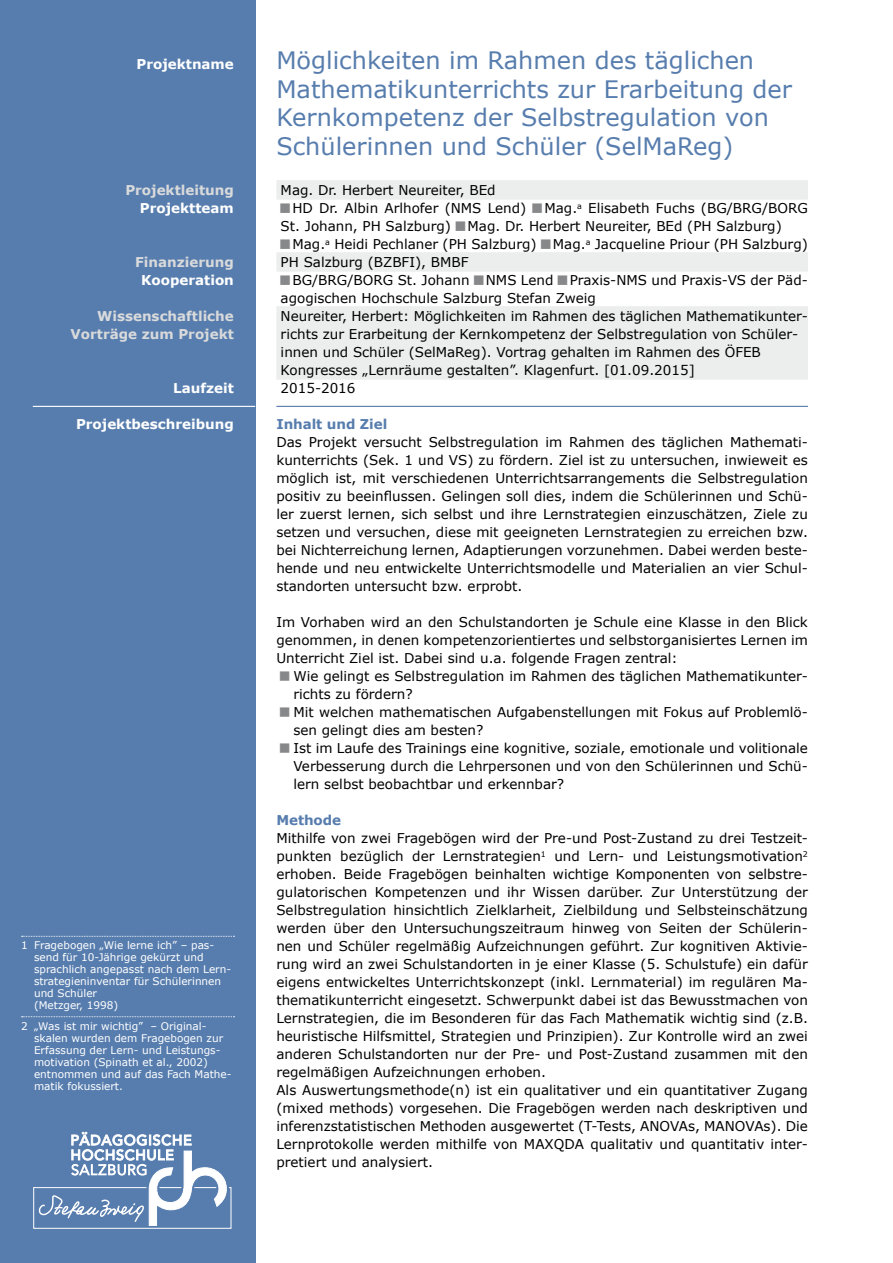
<style>
.page{position:relative;width:893px;height:1263px;background:#fff}
.page>*{position:absolute;margin:0;border:0;box-sizing:border-box;transform-origin:0 0}
.t1{font:24px/28.5px "Verdana";color:#577dae}
.t2{font:13.5px/18px "Verdana";color:#000}
.t3{font:700 13.5px/18px "Verdana";color:#d9dadb;text-align:right}
.t4{font:700 13.5px "Verdana";color:#fff}
.t5{font:700 13.5px "Verdana";letter-spacing:-.005em;color:#577dae}
.t6{font:10.5px/12px "Verdana";color:#fff}
</style>
<div class="page">
<div style="left:0;top:0;width:255px;height:1263px;background:#577dae"></div>
<hr style="left:33px;top:406px;width:222px;height:1px;background:#fff">
<svg style="left:22px;top:936px;width:212px;height:1px"></svg>
<svg style="left:22px;top:1016px;width:212px;height:1px"></svg>
<div style="left:276px;top:180px;width:532px;height:20px;background:#eceded"></div>
<div style="left:276px;top:252px;width:532px;height:20px;background:#eceded"></div>
<div style="left:276px;top:306px;width:532px;height:20px;background:#eceded"></div>
<div style="left:276px;top:324px;width:532px;height:20px;background:#eceded"></div>
<div style="left:276px;top:342px;width:532px;height:20px;background:#eceded"></div>
<div style="left:276px;top:360px;width:532px;height:20px;background:#eceded"></div>
<hr style="left:276px;top:406px;width:532px;height:1px;background:#577dae">
<svg style="left:33px;top:1132px;width:198px;height:97px"></svg>
<p class="t4" style="left:136px;top:55px;width:99px">Projektname</p>
<p class="t3" style="left:125px;top:181px;width:110px">Projektleitung</p>
<p class="t4" style="left:140px;top:199px;width:95px">Projektteam</p>
<p class="t3" style="left:135px;top:253px;width:100px">Finanzierung</p>
<p class="t4" style="left:141px;top:271px;width:94px">Kooperation</p>
<p class="t3" style="left:71px;top:307px;width:165px">Wissenschaftliche<br>Vorträge zum Projekt</p>
<p class="t4" style="left:173px;top:379px;width:62px">Laufzeit</p>
<p class="t4" style="left:76px;top:415px;width:159px">Projektbeschreibung</p>
<p class="t6" style="left:34px;top:940px;width:199px;text-indent:-13px">1 Fragebogen „Wie lerne ich” – pas&shy;send für 10-Jährige gekürzt und sprachlich angepasst nach dem Lern&shy;strategieninventar für Schülerinnen und Schüler<br>(Metzger, 1998)</p>
<p class="t6" style="left:34px;top:1020px;width:199px;text-indent:-13px">2 „Was ist mir wichtig” – Original&shy;skalen wurden dem Fragebogen zur<br>Erfassung der Lern- und Leistungs&shy;motivation (Spinath et al., 2002) entnommen und auf das Fach Mathe&shy;matik fokussiert.</p>
<h1 class="t1" style="left:276px;top:46px;width:517px">Möglichkeiten im Rahmen des täglichen Mathematikunterrichts zur Erarbeitung der Kernkompetenz der Selbstregulation von Schülerinnen und Schüler (SelMaReg)</h1>
<p class="t2" style="left:292px;top:181px;width:235px;text-indent:-12px">Mag. Dr. Herbert Neureiter, BEd<br>HD Dr. Albin Arlhofer (NMS Lend)</p>
<p class="t2" style="left:281px;top:199px;width:529px;text-indent:264px">Mag.<sup>a</sup> Elisabeth Fuchs (BG/BRG/BORG<br>St. Johann, PH Salzburg) Mag. Dr. Herbert Neureiter, BEd (PH Salzburg)</p>
<p class="t2" style="left:281px;top:235px;width:529px;text-indent:12px">Mag.<sup>a</sup> Heidi Pechlaner (PH Salzburg) Mag.<sup>a</sup> Jacqueline Priour (PH Salzburg)<br>PH Salzburg (BZBFI), BMBF</p>
<p class="t2" style="left:281px;top:271px;width:529px;text-indent:12px">BG/BRG/BORG St. Johann NMS Lend Praxis-NMS und Praxis-VS der Päd&shy;agogischen Hochschule Salzburg Stefan Zweig<br>Neureiter, Herbert: Möglichkeiten im Rahmen des täglichen Mathematikunter&shy;richts zur Erarbeitung der Kernkompetenz der Selbstregulation von Schüler&shy;innen und Schüler (SelMaReg). Vortrag gehalten im Rahmen des ÖFEB Kongresses „Lernräume gestalten”. Klagenfurt. [01.09.2015]<br>2015-2016</p>
<p class="t5" style="left:276px;top:415px;width:112px">Inhalt und Ziel</p>
<p class="t2" style="left:276px;top:433px;width:533px;text-align:justify">Das Projekt versucht Selbstregulation im Rahmen des täglichen Mathemati&shy;kunterrichts (Sek. 1 und VS) zu fördern. Ziel ist zu untersuchen, inwieweit es möglich ist, mit verschiedenen Unterrichtsarrangements die Selbstregulation positiv zu beeinflussen. Gelingen soll dies, indem die Schülerinnen und Schü&shy;ler zuerst lernen, sich selbst und ihre Lernstrategien einzuschätzen, Ziele zu setzen und versuchen, diese mit geeigneten Lernstrategien zu erreichen bzw. bei Nichterreichung lernen, Adaptierungen vorzunehmen. Dabei werden beste&shy;hende und neu entwickelte Unterrichtsmodelle und Materialien an vier Schul&shy;standorten untersucht bzw. erprobt.</p>
<p class="t2" style="left:276px;top:613px;width:533px;text-align:justify">Im Vorhaben wird an den Schulstandorten je Schule eine Klasse in den Blick genommen, in denen kompetenzorientiertes und selbstorganisiertes Lernen im Unterricht Ziel ist. Dabei sind u.a. folgende Fragen zentral:</p>
<p class="t2" style="left:293px;top:667px;width:516px">Wie gelingt es Selbstregulation im Rahmen des täglichen Mathematikunter&shy;richts zu fördern?<br>Mit welchen mathematischen Aufgabenstellungen mit Fokus auf Problemlö&shy;sen gelingt dies am besten?<br>Ist im Laufe des Trainings eine kognitive, soziale, emotionale und volitionale Verbesserung durch die Lehrpersonen und von den Schülerinnen und Schü&shy;lern selbst beobachtbar und erkennbar?</p>
<p class="t5" style="left:276px;top:811px;width:66px">Methode</p>
<p class="t2" style="left:276px;top:829px;width:533px">Mithilfe von zwei Fragebögen wird der Pre-und Post-Zustand zu drei Testzeit&shy;punkten bezüglich der Lernstrategien<sup>1</sup> und Lern- und Leistungsmotivation<sup>2 </sup>erhoben. Beide Fragebögen beinhalten wichtige Komponenten von selbstre&shy;gulatorischen Kompetenzen und ihr Wissen darüber. Zur Unterstützung der Selbstregulation hinsichtlich Zielklarheit, Zielbildung und Selbsteinschätzung werden über den Untersuchungszeitraum hinweg von Seiten der Schülerin&shy;nen und Schüler regelmäßig Aufzeichnungen geführt. Zur kognitiven Aktivie&shy;rung wird an zwei Schulstandorten in je einer Klasse (5. Schulstufe) ein dafür eigens entwickeltes Unterrichtskonzept (inkl. Lernmaterial) im regulären Ma&shy;thematikunterricht eingesetzt. Schwerpunkt dabei ist das Bewusstmachen von Lernstrategien, die im Besonderen für das Fach Mathematik wichtig sind (z.B. heuristische Hilfsmittel, Strategien und Prinzipien). Zur Kontrolle wird an zwei anderen Schulstandorten nur der Pre- und Post-Zustand zusammen mit den regelmäßigen Aufzeichnungen erhoben.<br>Als Auswertungsmethode(n) ist ein qualitativer und ein quantitativer Zugang (mixed methods) vorgesehen. Die Fragebögen werden nach deskriptiven und inferenzstatistischen Methoden ausgewertet (T-Tests, ANOVAs, MANOVAs). Die Lernprotokolle werden mithilfe von MAXQDA qualitativ und quantitativ inter&shy;pretiert und analysiert.</p>
</div>
